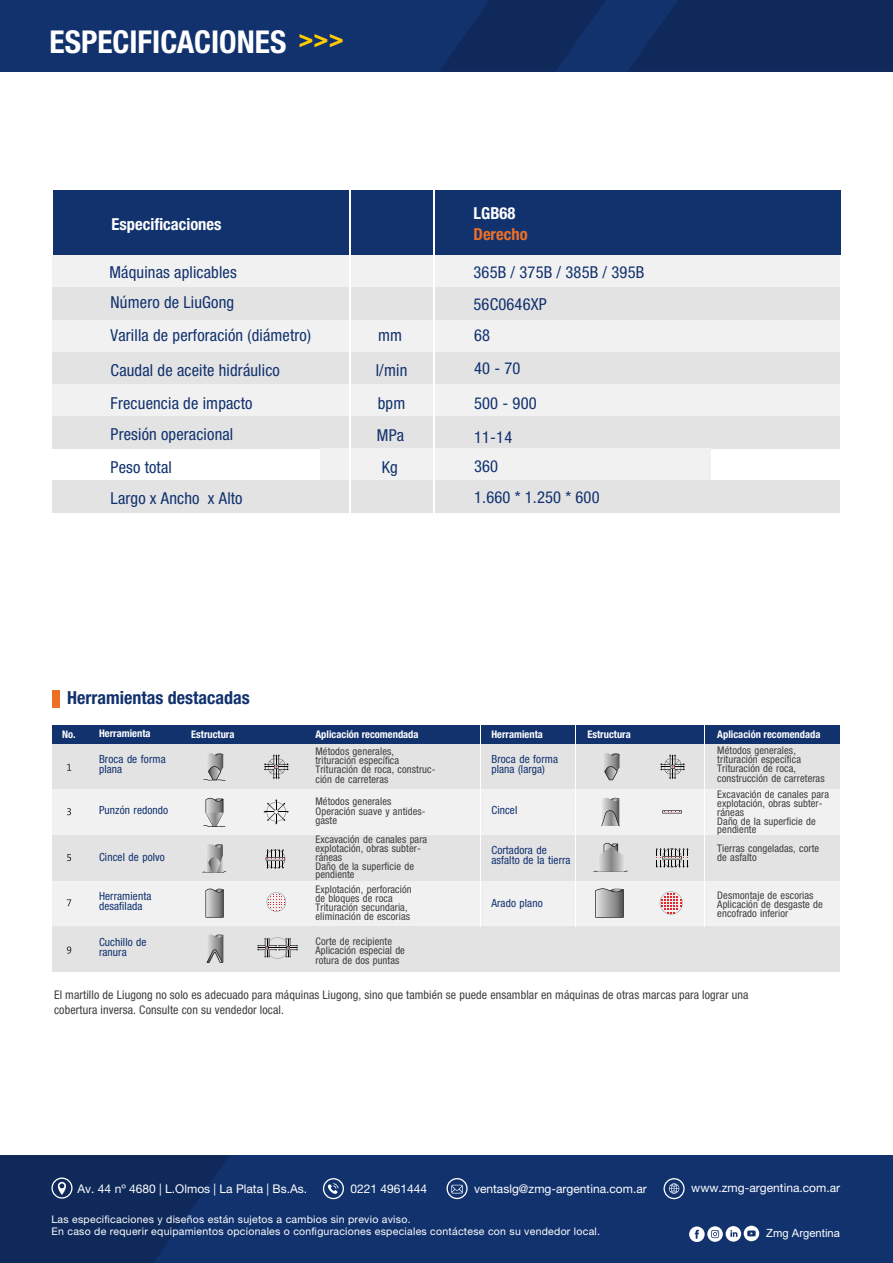
<style>
.page{position:relative;width:893px;height:1263px;background:#fff}
.page>*{position:absolute;margin:0;border:0;box-sizing:border-box;transform-origin:0 0}
.t1{font:700 condensed 31.5px "Helvetica Neue LT Pro";color:#fff}
.t2{font:700 condensed 18px "Helvetica Neue LT Pro";color:#12326e}
.t3{font:condensed 16.5px/34.3px "Helvetica Neue LT Pro";letter-spacing:.01em;color:#12326e}
.t4{font:700 condensed 16.5px "Helvetica Neue LT Pro";color:#fff}
.t5{font:700 condensed 16.5px "Helvetica Neue LT Pro";color:#ee7025}
.t6{font:condensed 12px/15px "Helvetica Neue LT Pro";letter-spacing:.01em;color:#3f3e3e}
.t7{font:12px "Helvetica Neue LT Pro";color:#fff}
.t8{font:condensed 11.25px/10.2px "Helvetica Neue LT Pro";letter-spacing:.01em;color:#12326e}
.t9{font:11.25px "Arial";color:#fff}
.t10{font:condensed 10.5px/9.1px "Helvetica Neue LT Pro";letter-spacing:.01em;color:#3f3e3e}
.t11{font:10.5px/12.6px "Helvetica Neue LT Pro";letter-spacing:.025em;color:#fff}
.t12{font:700 condensed 10.5px "Helvetica Neue LT Pro";color:#fff}
</style>
<div class="page">
<div style="left:0;top:0;width:893px;height:72px;background:#12326e"></div>
<svg style="left:440px;top:0;width:453px;height:72px"></svg>
<div style="left:0;top:1155px;width:893px;height:108px;background:#12326e"></div>
<svg style="left:669px;top:1183px;width:10px;height:11px"></svg>
<div style="left:663px;top:1178px;width:22px;height:21px;border:1px solid #fff;border-radius:50%"></div>
<svg style="left:451px;top:1185px;width:12px;height:8px"></svg>
<div style="left:446px;top:1178px;width:22px;height:21px;border:1px solid #fff;border-radius:50%"></div>
<svg style="left:0;top:1155px;width:229px;height:108px"></svg>
<div style="left:51px;top:1177px;width:22px;height:21px;border:1px solid #fff;border-radius:50%"></div>
<svg style="left:328px;top:1183px;width:11px;height:11px"></svg>
<div style="left:323px;top:1178px;width:21px;height:21px;border:1px solid #fff;border-radius:50%"></div>
<div style="left:744px;top:1226px;width:15px;height:15px;background:#fff;border-radius:50%"></div>
<svg style="left:747px;top:1230px;width:9px;height:6px"></svg>
<svg style="left:689px;top:1226px;width:16px;height:16px"></svg>
<svg style="left:695px;top:1230px;width:4px;height:9px"></svg>
<svg style="left:707px;top:1226px;width:16px;height:16px"></svg>
<svg style="left:711px;top:1230px;width:8px;height:8px"></svg>
<div style="left:726px;top:1226px;width:15px;height:15px;background:#fff;border-radius:50%"></div>
<svg style="left:730px;top:1230px;width:7px;height:7px"></svg>
<div style="left:53px;top:725px;width:787px;height:19px;background:#12326e"></div>
<div style="left:53px;top:690px;width:7px;height:18px;background:#ee7025"></div>
<div style="left:53px;top:744px;width:787px;height:46px;background:#e3e3e4"></div>
<div style="left:53px;top:790px;width:787px;height:45px;background:#f1f1f2"></div>
<div style="left:53px;top:835px;width:787px;height:46px;background:#e3e3e4"></div>
<div style="left:53px;top:881px;width:787px;height:45px;background:#f1f1f2"></div>
<div style="left:53px;top:926px;width:787px;height:46px;background:#e3e3e4"></div>
<svg style="left:67px;top:764px;width:4px;height:7px"></svg>
<svg style="left:67px;top:808px;width:4px;height:7px"></svg>
<svg style="left:67px;top:854px;width:4px;height:7px"></svg>
<svg style="left:67px;top:899px;width:4px;height:7px"></svg>
<svg style="left:67px;top:946px;width:4px;height:7px"></svg>
<svg style="left:204px;top:753px;width:21px;height:28px"></svg>
<svg style="left:264px;top:754px;width:25px;height:25px"></svg>
<svg style="left:601px;top:798px;width:19px;height:28px"></svg>
<hr style="left:662px;top:810px;width:20px;height:3px;background:#040303">
<svg style="left:663px;top:811px;width:18px;height:2px"></svg>
<svg style="left:656px;top:848px;width:33px;height:20px"></svg>
<svg style="left:593px;top:843px;width:35px;height:29px"></svg>
<svg style="left:206px;top:888px;width:18px;height:29px"></svg>
<svg style="left:267px;top:892px;width:19px;height:20px"></svg>
<svg style="left:595px;top:888px;width:29px;height:29px"></svg>
<svg style="left:660px;top:891px;width:23px;height:23px"></svg>
<svg style="left:206px;top:934px;width:17px;height:29px"></svg>
<svg style="left:257px;top:937px;width:41px;height:22px"></svg>
<svg style="left:266px;top:849px;width:19px;height:20px"></svg>
<svg style="left:202px;top:844px;width:24px;height:29px"></svg>
<svg style="left:263px;top:799px;width:26px;height:25px"></svg>
<svg style="left:203px;top:798px;width:22px;height:29px"></svg>
<svg style="left:604px;top:753px;width:15px;height:27px"></svg>
<svg style="left:660px;top:754px;width:25px;height:25px"></svg>
<hr style="left:704px;top:725px;width:1px;height:201px;background:#fff">
<hr style="left:575px;top:725px;width:1px;height:201px;background:#fff">
<hr style="left:480px;top:725px;width:1px;height:201px;background:#fff">
<div style="left:53px;top:190px;width:787px;height:65px;background:#12326e"></div>
<div style="left:53px;top:255px;width:787px;height:32px;background:#f1f1f2"></div>
<div style="left:53px;top:288px;width:787px;height:32px;background:#e3e3e4"></div>
<div style="left:53px;top:320px;width:787px;height:32px;background:#f1f1f2"></div>
<div style="left:53px;top:352px;width:787px;height:32px;background:#e3e3e4"></div>
<div style="left:53px;top:384px;width:787px;height:33px;background:#f1f1f2"></div>
<div style="left:53px;top:417px;width:787px;height:32px;background:#e3e3e4"></div>
<div style="left:320px;top:448px;width:390px;height:32px;background:#f1f1f2"></div>
<div style="left:53px;top:480px;width:787px;height:33px;background:#e3e3e4"></div>
<hr style="left:433px;top:190px;width:1px;height:323px;background:#fff">
<hr style="left:349px;top:190px;width:1px;height:323px;background:#fff">
<h1 class="t1" style="left:50px;top:22px;width:296px">ESPECIFICACIONES <sup>&gt;&gt;&gt;</sup></h1>
<h3 class="t4" style="left:112px;top:214px;width:111px">Especificaciones</h3>
<h3 class="t4" style="left:473px;top:204px;width:43px">LGB68</h3>
<h3 class="t5" style="left:473px;top:224px;width:56px">Derecho</h3>
<h3 class="t3" style="left:110px;top:255px;width:129px">Máquinas aplicables</h3>
<h3 class="t3" style="left:473px;top:255px;width:172px">365B / 375B / 385B / 395B</h3>
<h3 class="t3" style="left:111px;top:285px;width:125px">Número de LiuGong</h3>
<h3 class="t3" style="left:111px;top:318px;width:202px">Varilla de perforación (diámetro)</h3>
<h3 class="t3" style="left:378px;top:318px;width:25px">mm</h3>
<h3 class="t3" style="left:473px;top:289px;width:75px;line-height:30.9px">56C0646XP<br>68</h3>
<h3 class="t3" style="left:111px;top:353px;width:171px">Caudal de aceite hidráulico</h3>
<h3 class="t3" style="left:111px;top:386px;width:143px">Frecuencia de impacto</h3>
<h3 class="t3" style="left:111px;top:417px;width:124px">Presión operacional</h3>
<h3 class="t3" style="left:376px;top:353px;width:33px">l/min</h3>
<h3 class="t3" style="left:378px;top:386px;width:29px">bpm</h3>
<h3 class="t3" style="left:377px;top:418px;width:29px">MPa</h3>
<h3 class="t3" style="left:474px;top:351px;width:64px">40 - 70<br>500 - 900<br>11-14</h3>
<h3 class="t3" style="left:111px;top:450px;width:63px">Peso total</h3>
<h3 class="t3" style="left:382px;top:450px;width:18px">Kg</h3>
<h3 class="t3" style="left:474px;top:448px;width:26px">360</h3>
<h3 class="t3" style="left:111px;top:480px;width:134px">Largo x Ancho x Alto</h3>
<h3 class="t3" style="left:474px;top:479px;width:127px">1.660 * 1.250 * 600</h3>
<h2 class="t2" style="left:67px;top:687px;width:184px">Herramientas destacadas</h2>
<p class="t12" style="left:62px;top:727px;width:90px">No. Herramienta</p>
<p class="t12" style="left:191px;top:728px;width:45px">Estructura</p>
<p class="t12" style="left:587px;top:728px;width:45px">Estructura</p>
<p class="t8" style="left:99px;top:754px;width:68px">Broca de forma plana</p>
<p class="t8" style="left:99px;top:805px;width:71px">Punzón redondo</p>
<p class="t8" style="left:99px;top:852px;width:67px">Cincel de polvo</p>
<p class="t8" style="left:99px;top:891px;width:54px">Herramienta desafilada</p>
<p class="t12" style="left:315px;top:728px;width:105px">Aplicación recomendada</p>
<p class="t12" style="left:491px;top:728px;width:53px">Herramienta</p>
<p class="t12" style="left:717px;top:728px;width:105px">Aplicación recomendada</p>
<p class="t10" style="left:717px;top:746px;width:109px">Métodos generales, trituración específica<br>Trituración de roca, construcción de carreteras</p>
<p class="t10" style="left:717px;top:790px;width:113px">Excavación de canales para explotación, obras subter&shy;ráneas<br>Daño de la superficie de pendiente</p>
<p class="t10" style="left:717px;top:844px;width:103px">Tierras congeladas, corte de asfalto</p>
<p class="t10" style="left:717px;top:890px;width:107px">Desmontaje de escorias<br>Aplicación de desgaste de encofrado inferior</p>
<p class="t10" style="left:315px;top:747px;width:122px">Métodos generales, trituración específica<br>Trituración de roca, construc&shy;ción de carreteras</p>
<p class="t10" style="left:315px;top:797px;width:112px">Métodos generales<br>Operación suave y antides&shy;gaste</p>
<p class="t10" style="left:315px;top:835px;width:113px">Excavación de canales para explotación, obras subter&shy;ráneas<br>Daño de la superficie de pendiente</p>
<p class="t10" style="left:315px;top:884px;width:98px">Explotación, perforación de bloques de roca<br>Trituración secundaria, eliminación de escorias</p>
<p class="t10" style="left:315px;top:937px;width:91px">Corte de recipiente<br>Aplicación especial de rotura de dos puntas</p>
<p class="t8" style="left:491px;top:754px;width:68px">Broca de forma plana (larga)</p>
<p class="t8" style="left:491px;top:805px;width:27px">Cincel</p>
<p class="t8" style="left:491px;top:845px;width:81px">Cortadora de asfalto de la tierra</p>
<p class="t8" style="left:491px;top:898px;width:53px">Arado plano</p>
<p class="t8" style="left:99px;top:936px;width:49px">Cuchillo de ranura</p>
<p class="t6" style="left:54px;top:987px;width:696px">El martillo de Liugong no solo es adecuado para máquinas Liugong, sino que también se puede ensamblar en máquinas de otras marcas para lograr una cobertura inversa. Consulte con su vendedor local.</p>
<p class="t7" style="left:78px;top:1181px;width:231px">Av. 44 nº 4680 | L.Olmos | La Plata | Bs.As.</p>
<p class="t7" style="left:350px;top:1181px;width:78px">0221 4961444</p>
<p class="t7" style="left:474px;top:1181px;width:174px">ventaslg@zmg-argentina.com.ar</p>
<p class="t7" style="left:691px;top:1181px;width:150px">www.zmg-argentina.com.ar</p>
<p class="t11" style="left:52px;top:1212px;width:550px">Las especificaciones y diseños están sujetos a cambios sin previo aviso.<br>En caso de requerir equipamientos opcionales o configuraciones especiales contáctese con su vendedor local.</p>
<p class="t9" style="left:766px;top:1225px;width:75px">Zmg Argentina</p>
</div>
